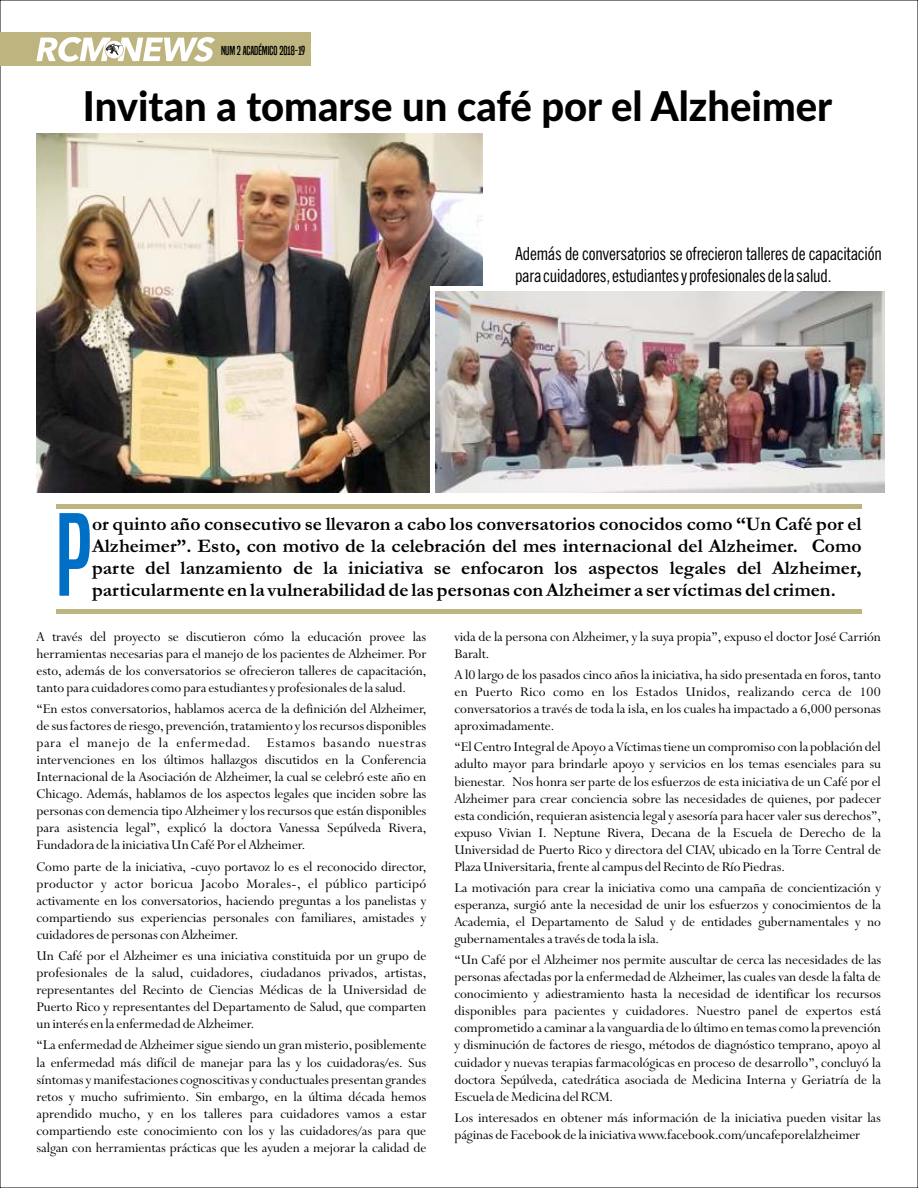
<style>
.page{position:relative;width:918px;height:1188px;background:#fff}
.page>*{position:absolute;margin:0;border:0;box-sizing:border-box;transform-origin:0 0}
.t1{font:109.2px "Built Titling Rg";color:#0070c7}
.t2{font:800 41.1px "Lato";color:#000}
.t3{font:700 19.5px/21.9px "Garamond";color:#000;text-align:justify}
.t4{font:condensed 18px/21.6px "News Gothic BT";letter-spacing:-.01em;color:#000}
.t5{font:15px/17.1px "Lapidary 333 BT";color:#000;text-align:justify}
.t6{font:12px "Built Titling Rg";color:#000}
</style>
<div class="page">
<img style="left:37px;top:134px;width:445px;height:358px">
<div style="left:431px;top:287px;width:310px;height:210px;background:#fff"></div>
<hr style="left:56px;top:610px;width:805px;height:4px;background:#beb47f">
<img style="left:435px;top:291px;width:450px;height:201px">
<hr style="left:56px;top:505px;width:805px;height:4px;background:#beb47f">
<div style="left:0;top:33px;width:311px;height:33px;background:#beb47f"></div>
<svg style="left:36px;top:37px;width:179px;height:25px"></svg>
<p class="t6" style="left:221px;top:46px;width:86px">NUM 2 ACADéMICO 2018-19</p>
<h2 class="t2" style="left:83px;top:88px;width:751px">Invitan a tomarse un café por el Alzheimer</h2>
<p class="t4" style="left:515px;top:245px;width:368px">Además de conversatorios se ofrecieron talleres de capacitación para cuidadores,estudiantesy profesionales dela salud.</p>
<h1 class="t1" style="left:56px;top:513px;width:38px">P</h1>
<p class="t3" style="left:92px;top:515px;width:771px">or quinto año consecutivo se llevaron a cabo los conversatorios conocidos como “Un Café por el Alzheimer”. Esto, con motivo de la celebración del mes internacional del Alzheimer. Como parte del lanzamiento de la iniciativa se enfocaron los aspectos legales del Alzheimer, particularmente en la vulnerabilidad de las personas con Alzheimer a ser víctimas del crimen.</p>
<p class="t5" style="left:37px;top:628px;width:391px">A través del proyecto se discutieron cómo la educación provee las herramientas necesarias para el manejo de los pacientes de Alzheimer. Por esto, además de los conversatorios se ofrecieron talleres de capacitación, tanto para cuidadores como para estudiantes y profesionales de la salud.</p>
<p class="t5" style="left:37px;top:701px;width:391px">“En estos conversatorios, hablamos acerca de la definición del Alzheimer, de sus factores de riesgo, prevención, tratamiento y los recursos disponibles para el manejo de la enfermedad. Estamos basando nuestras intervenciones en los últimos hallazgos discutidos en la Conferencia Internacional de la Asociación de Alzheimer, la cual se celebró este año en Chicago. Además, hablamos de los aspectos legales que inciden sobre las personas con demencia tipo Alzheimer y los recursos que están disponibles para asistencia legal”, explicó la doctora Vanessa Sepúlveda Rivera, Fundadora de la iniciativa Un Café Por el Alzheimer.</p>
<p class="t5" style="left:37px;top:858px;width:391px">Como parte de la iniciativa, -cuyo portavoz lo es el reconocido director, productor y actor boricua Jacobo Morales-, el público participó activamente en los conversatorios, haciendo preguntas a los panelistas y compartiendo sus experiencias personales con familiares, amistades y cuidadores de personas con Alzheimer.</p>
<p class="t5" style="left:37px;top:948px;width:391px">Un Café por el Alzheimer es una iniciativa constituida por un grupo de profesionales de la salud, cuidadores, ciudadanos privados, artistas, representantes del Recinto de Ciencias Médicas de la Universidad de Puerto Rico y representantes del Departamento de Salud, que comparten un interés en la enfermedad de Alzheimer.</p>
<p class="t5" style="left:36px;top:1037px;width:391px">“La enfermedad de Alzheimer sigue siendo un gran misterio, posiblemente la enfermedad más difícil de manejar para las y los cuidadoras/es. Sus síntomas y manifestaciones cognoscitivas y conductuales presentan grandes retos y mucho sufrimiento. Sin embargo, en la última década hemos aprendido mucho, y en los talleres para cuidadores vamos a estar compartiendo este conocimiento con los y las cuidadores/as para que salgan con herramientas prácticas que les ayuden a mejorar la calidad de</p>
<p class="t5" style="left:455px;top:628px;width:428px">vida de la persona con Alzheimer, y la suya propia”, expuso el doctor José Carrión<br>Baralt.</p>
<p class="t5" style="left:454px;top:667px;width:428px">A l0 largo de los pasados cinco años la iniciativa, ha sido presentada en foros, tanto en Puerto Rico como en los Estados Unidos, realizando cerca de 100 conversatorios a través de toda la isla, en los cuales ha impactado a 6,000 personas aproximadamente.</p>
<p class="t5" style="left:454px;top:739px;width:428px">“El Centro Integral de Apoyo a Víctimas tiene un compromiso con la población del adulto mayor para brindarle apoyo y servicios en los temas esenciales para su bienestar. Nos honra ser parte de los esfuerzos de esta iniciativa de un Café por el Alzheimer para crear conciencia sobre las necesidades de quienes, por padecer esta condición, requieran asistencia legal y asesoría para hacer valer sus derechos”, expuso Vivian I. Neptune Rivera, Decana de la Escuela de Derecho de la Universidad de Puerto Rico y directora del CIAV, ubicado en la Torre Central de Plaza Universitaria, frente al campus del Recinto de Río Piedras.</p>
<p class="t5" style="left:454px;top:879px;width:428px">La motivación para crear la iniciativa como una campaña de concientización y esperanza, surgió ante la necesidad de unir los esfuerzos y conocimientos de la Academia, el Departamento de Salud y de entidades gubernamentales y no gubernamentales a través de toda la isla.</p>
<p class="t5" style="left:454px;top:952px;width:428px">“Un Café por el Alzheimer nos permite auscultar de cerca las necesidades de las personas afectadas por la enfermedad de Alzheimer, las cuales van desde la falta de conocimiento y adiestramiento hasta la necesidad de identificar los recursos disponibles para pacientes y cuidadores. Nuestro panel de expertos está comprometido a caminar a la vanguardia de lo último en temas como la prevención y disminución de factores de riesgo, métodos de diagnóstico temprano, apoyo al cuidador y nuevas terapias farmacológicas en proceso de desarrollo”, concluyó la doctora Sepúlveda, catedrática asociada de Medicina Interna y Geriatría de la Escuela de Medicina del RCM.</p>
<p class="t5" style="left:454px;top:1109px;width:428px">Los interesados en obtener más información de la iniciativa pueden visitar las páginas de Facebook de la iniciativa www.facebook.com/uncafeporelalzheimer</p>
</div>
